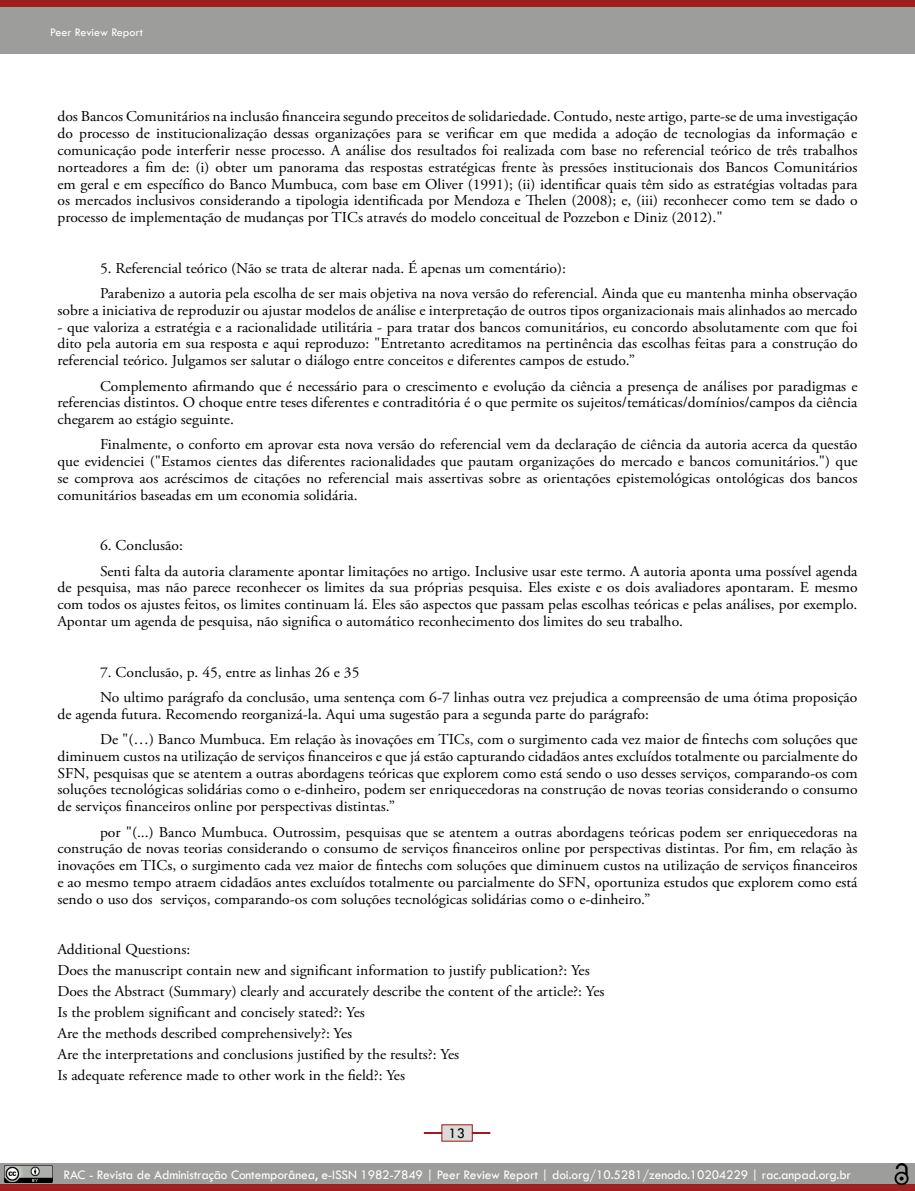
<style>
.page{position:relative;width:915px;height:1191px;background:#fff}
.page>*{position:absolute;margin:0;border:0;box-sizing:border-box;transform-origin:0 0}
.t1{font:15px/16.8px "Adobe Garamond Pro";color:#000;text-align:justify;scale:1.04 1}
.t2{font:15px "Tw Cen";color:#000}
.t3{font:13.5px "Tw Cen";letter-spacing:-.01em;color:#fff}
.t4{font:12px "Tw Cen";color:#fff}
</style>
<div class="page">
<div style="left:0;top:0;width:914px;height:54px;background:#9d9d9c"></div>
<div style="left:0;top:0;width:914px;height:7px;background:#9d1a18"></div>
<svg style="left:423px;top:1124px;width:68px;height:18px"></svg>
<div style="left:0;top:1163px;width:914px;height:21px;background:#9d9d9c"></div>
<div style="left:0;top:1184px;width:914px;height:7px;background:#a0211f"></div>
<img style="left:5px;top:1165px;width:47px;height:17px">
<img style="left:894px;top:1163px;width:14px;height:21px">
<p class="t4" style="left:50px;top:25px;width:94px">Peer Review Report</p>
<p class="t1" style="left:57px;top:109px;width:770px">dos Bancos Comunitários na inclusão financeira segundo preceitos de solidariedade. Contudo, neste artigo, parte-se de uma investigação do processo de institucionalização dessas organizações para se verificar em que medida a adoção de tecnologias da informação e comunicação pode interferir nesse processo. A análise dos resultados foi realizada com base no referencial teórico de três trabalhos norteadores a fim de: (i) obter um panorama das respostas estratégicas frente às pressões institucionais dos Bancos Comunitários em geral e em específico do Banco Mumbuca, com base em Oliver (1991); (ii) identificar quais têm sido as estratégias voltadas para os mercados inclusivos considerando a tipologia identificada por Mendoza e Thelen (2008); e, (iii) reconhecer como tem se dado o processo de implementação de mudanças por TICs através do modelo conceitual de Pozzebon e Diniz (2012)."</p>
<p class="t1" style="left:100px;top:256px;width:729px;line-height:25.3px">5. Referencial teórico (Não se trata de alterar nada. É apenas um comentário):<br>Parabenizo a autoria pela escolha de ser mais objetiva na nova versão do referencial. Ainda que eu mantenha minha observação</p>
<p class="t1" style="left:57px;top:302px;width:770px">sobre a iniciativa de reproduzir ou ajustar modelos de análise e interpretação de outros tipos organizacionais mais alinhados ao mercado</p>
<p class="t1" style="left:57px;top:319px;width:770px">- que valoriza a estratégia e a racionalidade utilitária - para tratar dos bancos comunitários, eu concordo absolutamente com que foi dito pela autoria em sua resposta e aqui reproduzo: "Entretanto acreditamos na pertinência das escolhas feitas para a construção do referencial teórico. Julgamos ser salutar o diálogo entre conceitos e diferentes campos de estudo.”</p>
<p class="t1" style="left:57px;top:378px;width:770px;text-indent:43px">Complemento afirmando que é necessário para o crescimento e evolução da ciência a presença de análises por paradigmas e referencias distintos. O choque entre teses diferentes e contraditória é o que permite os sujeitos/temáticas/domínios/campos da ciência chegarem ao estágio seguinte.</p>
<p class="t1" style="left:57px;top:437px;width:770px;text-indent:43px">Finalmente, o conforto em aprovar esta nova versão do referencial vem da declaração de ciência da autoria acerca da questão que evidenciei ("Estamos cientes das diferentes racionalidades que pautam organizações do mercado e bancos comunitários.") que se comprova aos acréscimos de citações no referencial mais assertivas sobre as orientações epistemológicas ontológicas dos bancos comunitários baseadas em um economia solidária.</p>
<p class="t1" style="left:100px;top:533px;width:729px;line-height:25.3px">6. Conclusão:<br>Senti falta da autoria claramente apontar limitações no artigo. Inclusive usar este termo. A autoria aponta uma possível agenda</p>
<p class="t1" style="left:57px;top:580px;width:770px">de pesquisa, mas não parece reconhecer os limites da sua próprias pesquisa. Eles existe e os dois avaliadores apontaram. E mesmo com todos os ajustes feitos, os limites continuam lá. Eles são aspectos que passam pelas escolhas teóricas e pelas análises, por exemplo.<br>Apontar um agenda de pesquisa, não significa o automático reconhecimento dos limites do seu trabalho.</p>
<p class="t1" style="left:100px;top:660px;width:729px;line-height:25.3px">7. Conclusão, p. 45, entre as linhas 26 e 35<br>No ultimo parágrafo da conclusão, uma sentença com 6-7 linhas outra vez prejudica a compreensão de uma ótima proposição</p>
<p class="t1" style="left:100px;top:702px;width:729px;line-height:25.3px;text-indent:-43px">de agenda futura. Recomendo reorganizá-la. Aqui uma sugestão para a segunda parte do parágrafo:<br>De "(…) Banco Mumbuca. Em relação às inovações em TICs, com o surgimento cada vez maior de fintechs com soluções que</p>
<p class="t1" style="left:57px;top:748px;width:770px">diminuem custos na utilização de serviços financeiros e que já estão capturando cidadãos antes excluídos totalmente ou parcialmente do SFN, pesquisas que se atentem a outras abordagens teóricas que explorem como está sendo o uso desses serviços, comparando-os com soluções tecnológicas solidárias como o e-dinheiro, podem ser enriquecedoras na construção de novas teorias considerando o consumo de serviços financeiros online por perspectivas distintas.”</p>
<p class="t1" style="left:57px;top:824px;width:770px;text-indent:43px">por "(...) Banco Mumbuca. Outrossim, pesquisas que se atentem a outras abordagens teóricas podem ser enriquecedoras na construção de novas teorias considerando o consumo de serviços financeiros online por perspectivas distintas. Por fim, em relação às inovações em TICs, o surgimento cada vez maior de fintechs com soluções que diminuem custos na utilização de serviços financeiros e ao mesmo tempo atraem cidadãos antes excluídos totalmente ou parcialmente do SFN, oportuniza estudos que explorem como está sendo o uso dos serviços, comparando-os com soluções tecnológicas solidárias como o e-dinheiro.”</p>
<p class="t1" style="left:57px;top:939px;width:527px;line-height:21px;text-align:left">Additional Questions:<br>Does the manuscript contain new and significant information to justify publication?: Yes Does the Abstract (Summary) clearly and accurately describe the content of the article?: Yes Is the problem significant and concisely stated?: Yes<br>Are the methods described comprehensively?: Yes<br>Are the interpretations and conclusions justified by the results?: Yes<br>Is adequate reference made to other work in the field?: Yes</p>
<p class="t2" style="left:449px;top:1124px;width:18px">13</p>
<p class="t3" style="left:64px;top:1166px;width:788px">RAC - Revista de Administração Contemporânea, e-ISSN 1982-7849 | Peer Review Report | doi.org/10.5281/zenodo.10204229 | rac.anpad.org.br</p>
</div>
